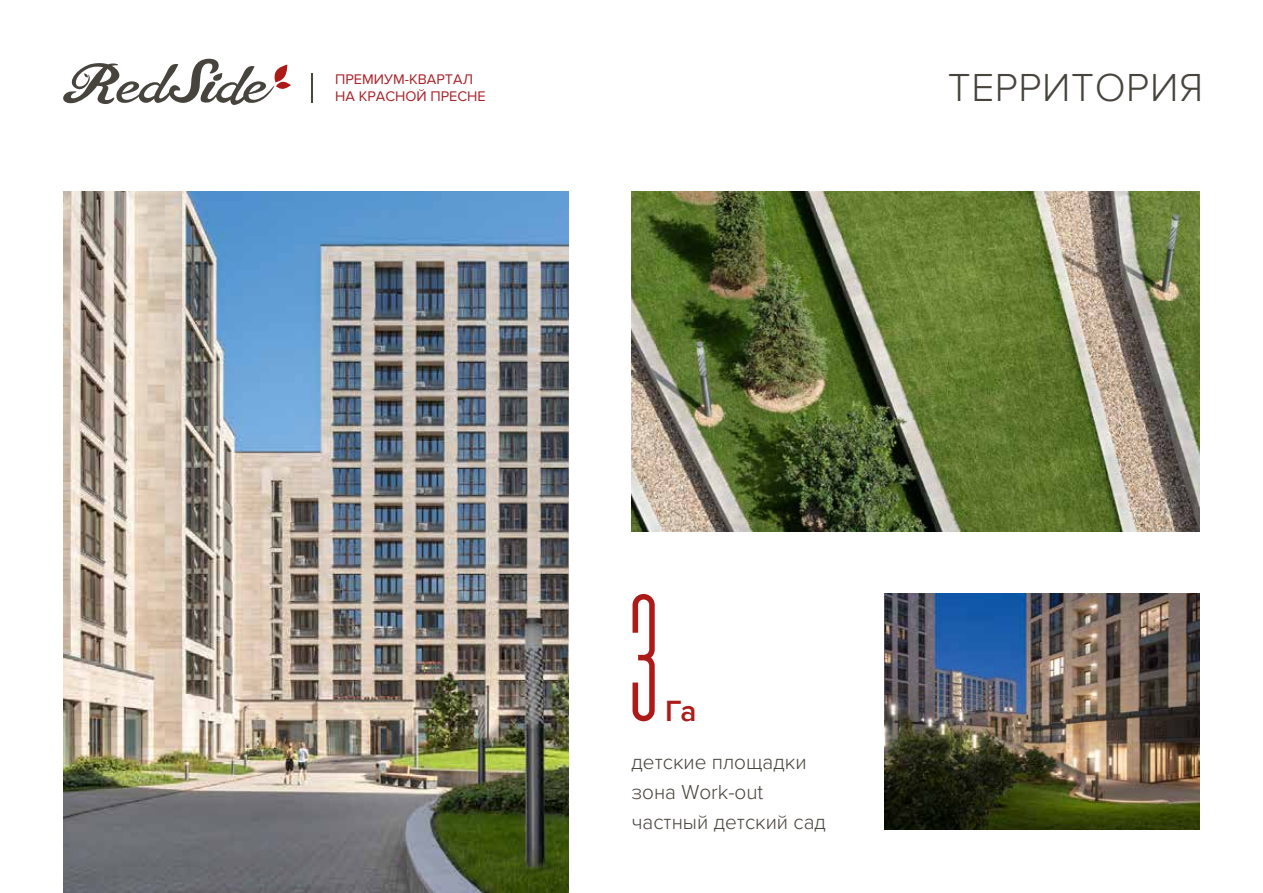
<style>
.page{position:relative;width:1263px;height:893px;background:#fff}
.page>*{position:absolute;margin:0;border:0;box-sizing:border-box;transform-origin:0 0}
.t1{font:150.45px "MD Tall 2";color:#ac1b18}
.t2{font:300 40.5px "Proxima Nova";letter-spacing:.015em;color:#47433d}
.t3{font:600 30.45px "Proxima Nova";color:#ac1b18}
.t4{font:300 21px/30px "Proxima Nova";color:#47433d}
.t5{font:14.4px/17.4px "Proxima Nova";color:#a92229}
</style>
<div class="page">
<hr style="left:312px;top:73px;width:1px;height:30px;background:#47433d">
<svg style="left:63px;top:58px;width:228px;height:47px"></svg>
<img style="left:63px;top:191px;width:505px;height:702px">
<img style="left:884px;top:594px;width:316px;height:235px">
<img style="left:631px;top:191px;width:569px;height:340px">
<p class="t5" style="left:335px;top:71px;width:152px">ПРЕМИУМ-КВАРТАЛ<br>НА КРАСНОЙ ПРЕСНЕ</p>
<h2 class="t2" style="left:948px;top:65px;width:257px">ТЕРРИТОРИЯ</h2>
<h1 class="t1" style="left:627px;top:581px;width:35px">3</h1>
<h3 class="t3" style="left:665px;top:693px;width:33px">Га</h3>
<p class="t4" style="left:631px;top:747px;width:196px">детские площадки зона Work-out частный детский сад</p>
</div>
